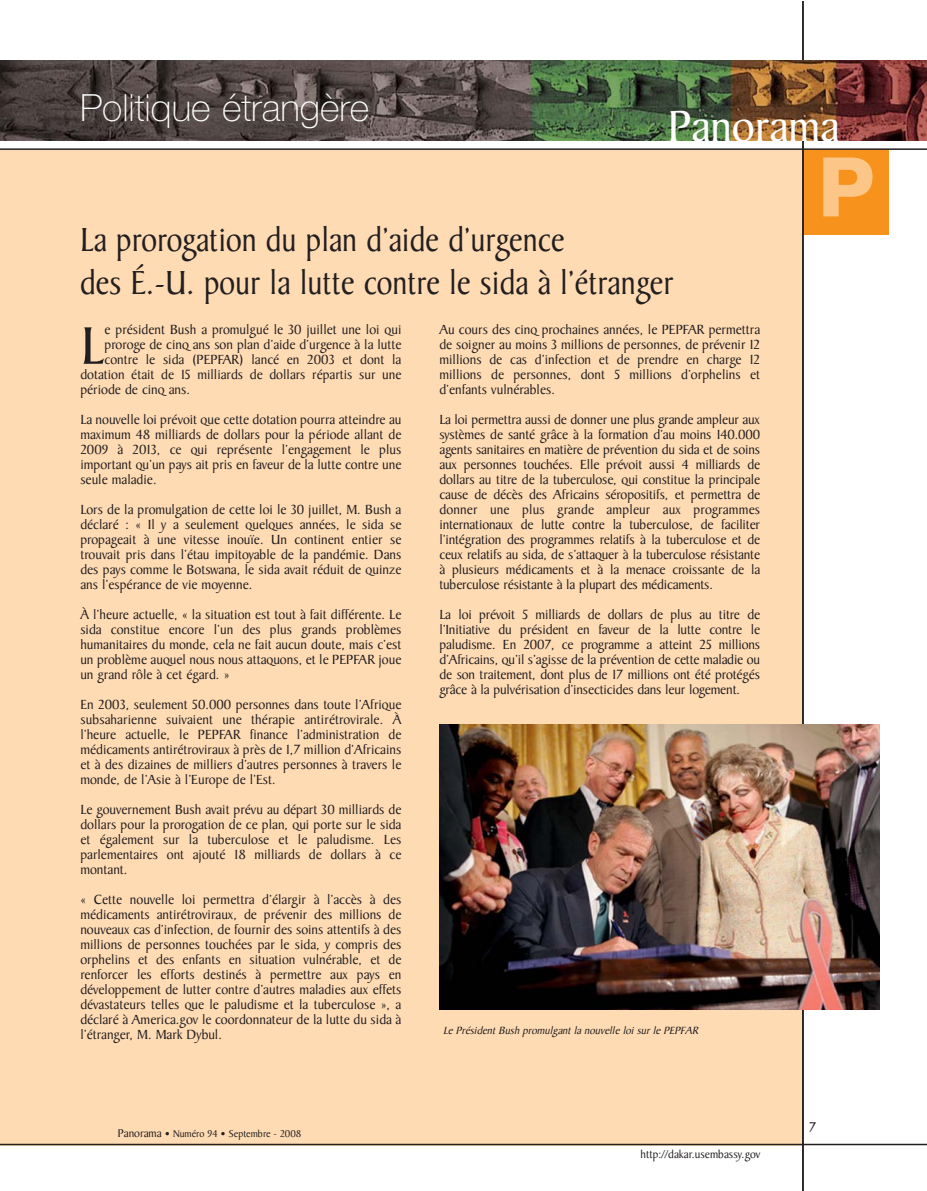
<style>
.page{position:relative;width:927px;height:1191px;background:#fff}
.page>*{position:absolute;margin:0;border:0;box-sizing:border-box;transform-origin:0 0}
.t1{font:800 82.5px "Helvetica Neue";color:#fdc689}
.t2{font:57px "Baker Signet";color:#231f20}
.t3{font:46.65px "Baker Signet";color:#fff}
.t4{font:100 37.5px "Helvetica Neue";color:#fff}
.t5{font:36px/43.2px "Baker Signet";color:#231f20;scale:.9 1}
.t6{font:15px "Baker Signet";color:#231f20}
.t7{font:14.25px/15px "Baker Signet";color:#231f20;text-align:justify}
.t8{font:12px "Baker Signet";color:#231f20}
.t9{font:italic 11.25px "Baker Signet";color:#231f20}
.t10{font:10.5px "Baker Signet";color:#231f20}
.s1{font-size:12px}
</style>
<div class="page">
<div style="left:803px;top:150px;width:85px;height:85px;background:#f7931d"></div>
<div style="left:0;top:150px;width:803px;height:995px;background:#ffdbb4"></div>
<hr style="left:0;top:148px;width:926px;height:2px;background:#231f20">
<hr style="left:0;top:1143px;width:926px;height:2px;background:#231f20">
<hr style="left:802px;top:1px;width:2px;height:1190px;background:#231f20">
<img style="left:0;top:61px;width:926px;height:80px">
<img style="left:440px;top:725px;width:439px;height:284px">
<h3 class="t4" style="left:80px;top:94px;width:291px">Politique étrangère</h3>
<h3 class="t3" style="left:668px;top:108px;width:173px">Panorama</h3>
<h1 class="t1" style="left:818px;top:157px;width:58px">P</h1>
<h3 class="t5" style="left:80px;top:221px;width:661px">La prorogation du plan d’aide d’urgence<br>des É.-U. pour la lutte contre le sida à l’étranger</h3>
<h2 class="t2" style="left:80px;top:324px;width:26px">L</h2>
<p class="t7" style="left:105px;top:323px;width:298px">e président Bush a promulgué le 30 juillet une loi qui</p>
<p class="t7" style="left:439px;top:323px;width:322px">Au cours des cinq prochaines années, le PEPFAR permettra de soigner au moins 3 millions de personnes, de prévenir 12 millions de cas d’infection et de prendre en charge 12 millions de personnes, dont 5 millions d’orphelins et d’enfants vulnérables.</p>
<p class="t7" style="left:439px;top:413px;width:322px">La loi permettra aussi de donner une plus grande ampleur aux systèmes de santé grâce à la formation d’au moins 140.000 agents sanitaires en matière de prévention du sida et de soins aux personnes touchées. Elle prévoit aussi 4 milliards de dollars au titre de la tuberculose, qui constitue la principale cause de décès des Africains séropositifs, et permettra de donner une plus grande ampleur aux programmes internationaux de lutte contre la tuberculose, de faciliter l’intégration des programmes relatifs à la tuberculose et de ceux relatifs au sida, de s’attaquer à la tuberculose résistante à plusieurs médicaments et à la menace croissante de la tuberculose résistante à la plupart des médicaments.</p>
<p class="t7" style="left:439px;top:608px;width:322px">La loi prévoit 5 milliards de dollars de plus au titre de l’Initiative du président en faveur de la lutte contre le paludisme. En 2007, ce programme a atteint 25 millions d’Africains, qu’il s’agisse de la prévention de cette maladie ou de son traitement, dont plus de 17 millions ont été protégés grâce à la pulvérisation d’insecticides dans leur logement.</p>
<p class="t7" style="left:105px;top:338px;width:298px">proroge de cinq ans son plan d’aide d’urgence à la lutte</p>
<p class="t7" style="left:105px;top:353px;width:298px">contre le sida (PEPFAR) lancé en 2003 et dont la</p>
<p class="t7" style="left:80px;top:368px;width:323px">dotation était de 15 milliards de dollars répartis sur une</p>
<p class="t7" style="left:80px;top:383px;width:111px">période de cinq ans.</p>
<p class="t7" style="left:80px;top:413px;width:323px">La nouvelle loi prévoit que cette dotation pourra atteindre au maximum 48 milliards de dollars pour la période allant de 2009 à 2013, ce qui représente l’engagement le plus important qu’un pays ait pris en faveur de la lutte contre une seule maladie.</p>
<p class="t7" style="left:80px;top:503px;width:323px">Lors de la promulgation de cette loi le 30 juillet, M. Bush a déclaré : « Il y a seulement quelques années, le sida se propageait à une vitesse inouïe. Un continent entier se trouvait pris dans l’étau impitoyable de la pandémie. Dans des pays comme le Botswana, le sida avait réduit de quinze ans l’espérance de vie moyenne.</p>
<p class="t7" style="left:80px;top:608px;width:323px">À l’heure actuelle, « la situation est tout à fait différente. Le sida constitue encore l’un des plus grands problèmes humanitaires du monde, cela ne fait aucun doute, mais c’est un problème auquel nous nous attaquons, et le PEPFAR joue un grand rôle à cet égard. »</p>
<p class="t7" style="left:80px;top:698px;width:323px">En 2003, seulement 50.000 personnes dans toute l’Afrique subsaharienne suivaient une thérapie antirétrovirale. À l’heure actuelle, le PEPFAR finance l’administration de médicaments antirétroviraux à près de 1,7 million d’Africains et à des dizaines de milliers d’autres personnes à travers le monde, de l’Asie à l’Europe de l’Est.</p>
<p class="t7" style="left:80px;top:803px;width:323px">Le gouvernement Bush avait prévu au départ 30 milliards de dollars pour la prorogation de ce plan, qui porte sur le sida et également sur la tuberculose et le paludisme. Les parlementaires ont ajouté 18 milliards de dollars à ce montant.</p>
<p class="t7" style="left:80px;top:893px;width:323px">« Cette nouvelle loi permettra d’élargir à l’accès à des médicaments antirétroviraux, de prévenir des millions de nouveaux cas d’infection, de fournir des soins attentifs à des millions de personnes touchées par le sida, y compris des orphelins et des enfants en situation vulnérable, et de renforcer les efforts destinés à permettre aux pays en développement de lutter contre d’autres maladies aux effets dévastateurs telles que le paludisme et la tuberculose », a déclaré à America.gov le coordonnateur de la lutte du sida à l’étranger, M. Mark Dybul.</p>
<p class="t9" style="left:443px;top:1026px;width:257px">Le Président Bush promulgant la nouvelle loi sur le PEPFAR</p>
<p class="t10" style="left:118px;top:1129px;width:185px"><span class="s1">Panorama</span> • Numéro 94 • Septembre - 2008</p>
<p class="t8" style="left:640px;top:1149px;width:121px">http://dakar.usembassy.gov</p>
<p class="t6" style="left:809px;top:1121px;width:9px">7</p>
</div>
